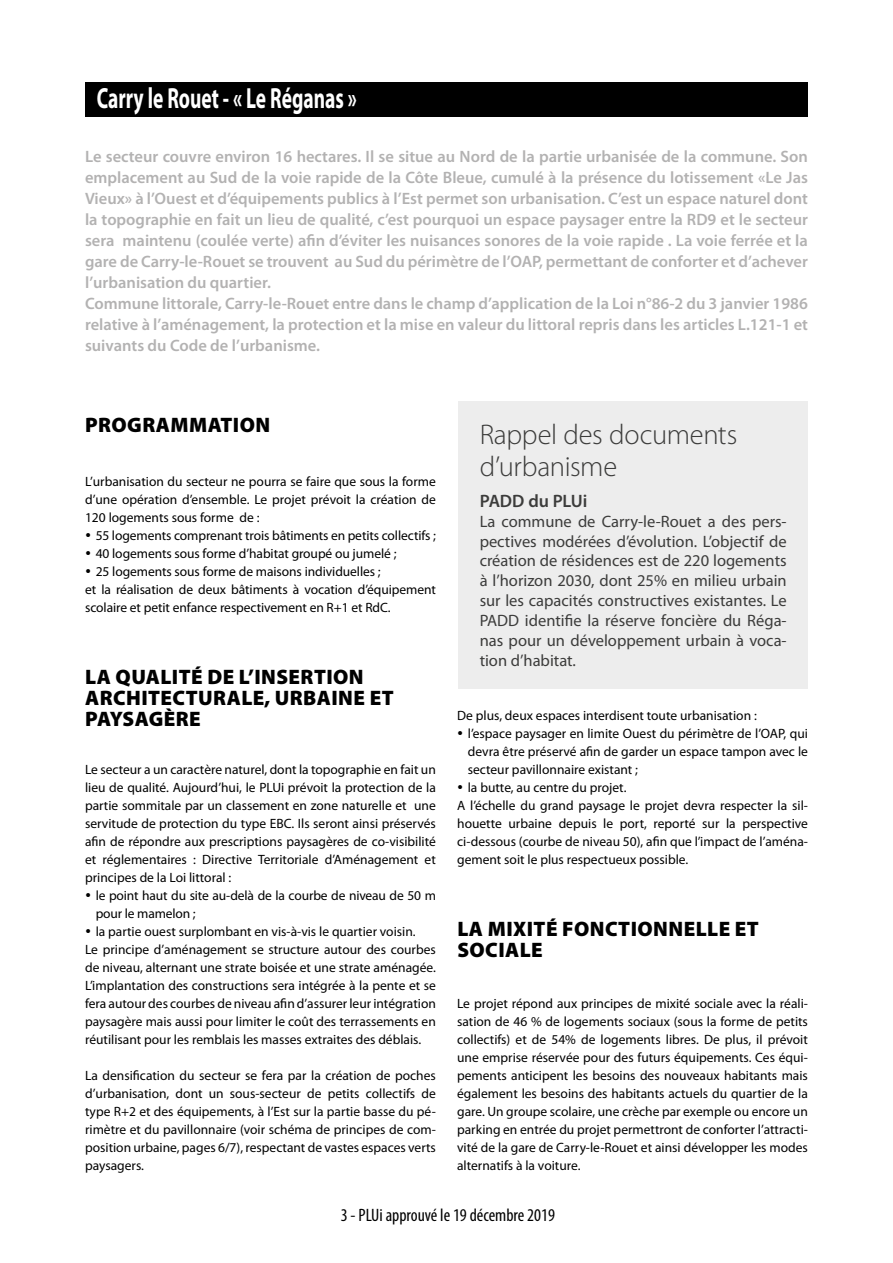
<style>
.page{position:relative;width:893px;height:1263px;background:#fff}
.page>*{position:absolute;margin:0;border:0;box-sizing:border-box;transform-origin:0 0}
.t1{font:700 29.25px "Myriad Pro";color:#fff;scale:.67 1}
.t2{font:300 28.5px/31.5px "Myriad Pro";letter-spacing:-.01em;color:#3c3c3b}
.t3{font:900 21px/21px "Myriad Pro";letter-spacing:.02em;color:#000}
.t4{font:condensed 18px "Myriad Pro";color:#000}
.t5{font:600 18px "Myriad Pro";letter-spacing:-.01em;color:#3c3c3b}
.t6{font:600 16.5px/21px "Myriad Pro";color:#b3b2b2}
.t7{font:16.5px/19.8px "Myriad Pro";color:#3c3c3b;text-align:justify}
.t8{font:13.5px/18px "Myriad Pro";color:#000;text-align:justify}
</style>
<div class="page">
<div style="left:85px;top:83px;width:723px;height:34px;background:#000"></div>
<div style="left:458px;top:401px;width:350px;height:287px;background:#ededed"></div>
<h1 class="t1" style="left:97px;top:79px;width:390px">Carry le Rouet - « Le Réganas »</h1>
<p class="t6" style="left:85px;top:145px;width:724px">Le secteur couvre environ 16 hectares. Il se situe au Nord de la partie urbanisée de la commune. Son emplacement au Sud de la voie rapide de la Côte Bleue, cumulé à la présence du lotissement «Le Jas Vieux» à l’Ouest et d’équipements publics à l’Est permet son urbanisation. C’est un espace naturel dont la topographie en fait un lieu de qualité, c’est pourquoi un espace paysager entre la RD9 et le secteur sera maintenu (coulée verte) afin d’éviter les nuisances sonores de la voie rapide . La voie ferrée et la gare de Carry-le-Rouet se trouvent au Sud du périmètre de l’OAP, permettant de conforter et d’achever l’urbanisation du quartier.<br>Commune littorale, Carry-le-Rouet entre dans le champ d’application de la Loi n°86-2 du 3 janvier 1986 relative à l’aménagement, la protection et la mise en valeur du littoral repris dans les articles L.121-1 et suivants du Code de l’urbanisme.</p>
<h3 class="t3" style="left:85px;top:415px;width:186px">PROGRAMMATION</h3>
<p class="t8" style="left:85px;top:472px;width:352px">L’urbanisation du secteur ne pourra se faire que sous la forme d’une opération d’ensemble. Le projet prévoit la création de 120 logements sous forme de :</p>
<p class="t8" style="left:85px;top:526px;width:352px">• 55 logements comprenant trois bâtiments en petits collectifs ;</p>
<p class="t8" style="left:85px;top:544px;width:313px">• 40 logements sous forme d’habitat groupé ou jumelé ;</p>
<p class="t8" style="left:85px;top:562px;width:352px;text-align:left">• 25 logements sous forme de maisons individuelles ;<br>et la réalisation de deux bâtiments à vocation d’équipement scolaire et petit enfance respectivement en R+1 et RdC.</p>
<h3 class="t3" style="left:85px;top:667px;width:310px">LA QUALITÉ DE L’INSERTION<br>ARCHITECTURALE, URBAINE ET<br>PAYSAGÈRE</h3>
<p class="t8" style="left:85px;top:760px;width:352px">Le secteur a un caractère naturel, dont la topographie en fait un lieu de qualité. Aujourd’hui, le PLUi prévoit la protection de la partie sommitale par un classement en zone naturelle et une servitude de protection du type EBC. Ils seront ainsi préservés afin de répondre aux prescriptions paysagères de co-visibilité et réglementaires : Directive Territoriale d’Aménagement et principes de la Loi littoral :</p>
<p class="t8" style="left:96px;top:886px;width:342px;text-indent:-11px">• le point haut du site au-delà de la courbe de niveau de 50 m pour le mamelon ;</p>
<p class="t8" style="left:85px;top:922px;width:352px;text-align:left">• la partie ouest surplombant en vis-à-vis le quartier voisin.<br>Le principe d’aménagement se structure autour des courbes de niveau, alternant une strate boisée et une strate aménagée.<br>L’implantation des constructions sera intégrée à la pente et se fera autour des courbes de niveau afin d’assurer leur intégration paysagère mais aussi pour limiter le coût des terrassements en réutilisant pour les remblais les masses extraites des déblais.</p>
<p class="t8" style="left:85px;top:1066px;width:352px">La densification du secteur se fera par la création de poches d’urbanisation, dont un sous-secteur de petits collectifs de type R+2 et des équipements, à l’Est sur la partie basse du pé&shy;rimètre et du pavillonnaire (voir schéma de principes de com&shy;position urbaine, pages 6/7), respectant de vastes espaces verts paysagers.</p>
<h2 class="t2" style="left:480px;top:419px;width:259px">Rappel des documents d’urbanisme</h2>
<h3 class="t5" style="left:480px;top:490px;width:109px">PADD du PLUi</h3>
<p class="t7" style="left:480px;top:511px;width:309px">La commune de Carry-le-Rouet a des pers&shy;pectives modérées d’évolution. L’objectif de création de résidences est de 220 logements à l’horizon 2030, dont 25% en milieu urbain sur les capacités constructives existantes. Le PADD identifie la réserve foncière du Réga&shy;nas pour un développement urbain à voca&shy;tion d’habitat.</p>
<p class="t8" style="left:457px;top:706px;width:301px">De plus, deux espaces interdisent toute urbanisation :</p>
<p class="t8" style="left:468px;top:724px;width:342px;text-indent:-11px">• l’espace paysager en limite Ouest du périmètre de l’OAP, qui devra être préservé afin de garder un espace tampon avec le secteur pavillonnaire existant ;</p>
<p class="t8" style="left:457px;top:778px;width:352px;text-align:left">• la butte, au centre du projet.<br>A l’échelle du grand paysage le projet devra respecter la sil&shy;houette urbaine depuis le port, reporté sur la perspective ci-dessous (courbe de niveau 50), afin que l’impact de l’aména&shy;gement soit le plus respectueux possible.</p>
<h3 class="t3" style="left:457px;top:919px;width:303px">LA MIXITÉ FONCTIONNELLE ET<br>SOCIALE</h3>
<p class="t8" style="left:457px;top:994px;width:352px">Le projet répond aux principes de mixité sociale avec la réali&shy;sation de 46 % de logements sociaux (sous la forme de petits collectifs) et de 54% de logements libres. De plus, il prévoit une emprise réservée pour des futurs équipements. Ces équi&shy;pements anticipent les besoins des nouveaux habitants mais également les besoins des habitants actuels du quartier de la gare. Un groupe scolaire, une crèche par exemple ou encore un parking en entrée du projet permettront de conforter l’attracti&shy;vité de la gare de Carry-le-Rouet et ainsi développer les modes alternatifs à la voiture.</p>
<h3 class="t4" style="left:341px;top:1204px;width:216px">3 - PLUi approuvé le 19 décembre 2019</h3>
</div>
